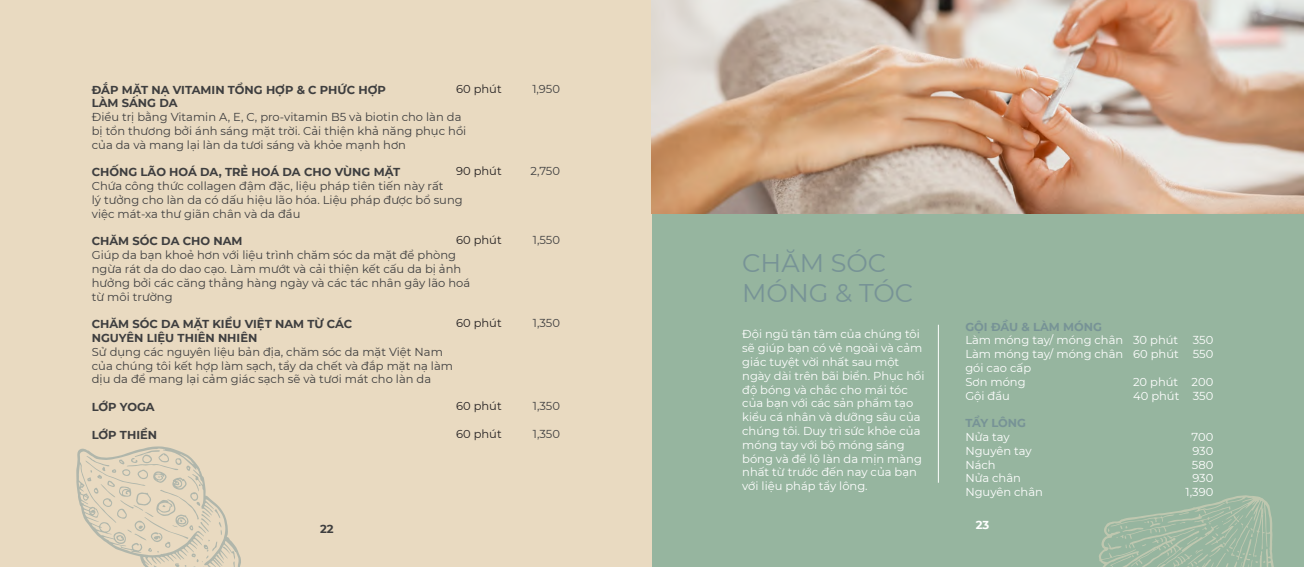
<style>
.page{position:relative;width:1304px;height:567px;background:#fff}
.page>*{position:absolute;margin:0;border:0;box-sizing:border-box;transform-origin:0 0}
.t1{font:25.6px/30.7px "Montserrat";color:#779396}
.t2{font:11.5px/13.8px "Montserrat";color:#3e3e3f}
.t3{font:11.5px/13.8px "Montserrat";color:#fff}
.t4{font:700 11.5px/13.8px "Montserrat";color:#3e3e3f}
.t5{font:11.5px "Montserrat";color:#231f20}
.t6{font:700 11.5px "Montserrat";color:#779396}
.t7{font:700 11.5px "Montserrat";color:#fff}
</style>
<div class="page">
<div style="left:0;top:0;width:652px;height:567px;background:#e9dac1"></div>
<div style="left:652px;top:0;width:652px;height:567px;background:#96b59f"></div>
<hr style="left:938px;top:325px;width:1px;height:158px;background:#fff">
<img style="left:652px;top:0;width:652px;height:213px">
<svg style="left:76px;top:446px;width:165px;height:121px"></svg>
<svg style="left:1099px;top:495px;width:175px;height:72px"></svg>
<p class="t4" style="left:92px;top:82px;width:296px">ĐẮP MẶT NẠ VITAMIN TỔNG HỢP &amp; C PHỨC HỢP<br>LÀM SÁNG DA</p>
<p class="t2" style="left:92px;top:110px;width:376px">Điều trị bằng Vitamin A, E, C, pro-vitamin B5 và biotin cho làn da bị tổn thương bởi ánh sáng mặt trời. Cải thiện khả năng phục hồi của da và mang lại làn da tươi sáng và khỏe mạnh hơn</p>
<p class="t4" style="left:92px;top:165px;width:310px">CHỐNG LÃO HOÁ DA, TRẺ HOÁ DA CHO VÙNG MẶT</p>
<p class="t2" style="left:92px;top:179px;width:372px">Chứa công thức collagen đậm đặc, liệu pháp tiên tiến này rất<br>lý tưởng cho làn da có dấu hiệu lão hóa. Liệu pháp được bổ sung việc mát-xa thư giãn chân và da đầu</p>
<p class="t4" style="left:92px;top:234px;width:152px">CHĂM SÓC DA CHO NAM</p>
<p class="t2" style="left:92px;top:248px;width:380px">Giúp da bạn khoẻ hơn với liệu trình chăm sóc da mặt để phòng ngừa rát da do dao cạo. Làm mướt và cải thiện kết cấu da bị ảnh hưởng bởi các căng thẳng hàng ngày và các tác nhân gây lão hoá từ môi trường</p>
<p class="t4" style="left:92px;top:317px;width:262px">CHĂM SÓC DA MẶT KIỂU VIỆT NAM TỪ CÁC<br>NGUYÊN LIỆU THIÊN NHIÊN</p>
<p class="t2" style="left:92px;top:344px;width:363px">Sử dụng các nguyên liệu bản địa, chăm sóc da mặt Việt Nam của chúng tôi kết hợp làm sạch, tẩy da chết và đắp mặt nạ làm dịu da để mang lại cảm giác sạch sẽ và tươi mát cho làn da</p>
<p class="t4" style="left:92px;top:399px;width:64px">LỚP YOGA</p>
<p class="t4" style="left:92px;top:427px;width:67px">LỚP THIỀN</p>
<p class="t5" style="left:456px;top:81px;width:47px">60 phút</p>
<p class="t5" style="left:456px;top:163px;width:47px">90 phút</p>
<p class="t5" style="left:456px;top:232px;width:47px">60 phút</p>
<p class="t5" style="left:456px;top:315px;width:47px">60 phút</p>
<p class="t5" style="left:456px;top:398px;width:47px">60 phút</p>
<p class="t5" style="left:456px;top:426px;width:47px">60 phút</p>
<p class="t2" style="left:532px;top:81px;width:29px">1,950</p>
<p class="t2" style="left:530px;top:164px;width:31px">2,750</p>
<p class="t2" style="left:533px;top:233px;width:29px">1,550</p>
<p class="t2" style="left:533px;top:316px;width:29px">1,350</p>
<p class="t2" style="left:533px;top:399px;width:29px">1,350</p>
<p class="t2" style="left:533px;top:426px;width:29px">1,350</p>
<h1 class="t1" style="left:742px;top:246px;width:173px">CHĂM SÓC<br>MÓNG &amp; TÓC</h1>
<p class="t3" style="left:742px;top:327px;width:184px">Đội ngũ tận tâm của chúng tôi sẽ giúp bạn có vẻ ngoài và cảm giác tuyệt vời nhất sau một ngày dài trên bãi biển. Phục hồi độ bóng và chắc cho mái tóc của bạn với các sản phẩm tạo kiểu cá nhân và dưỡng sâu của chúng tôi. Duy trì sức khỏe của móng tay với bộ móng sáng bóng và để lộ làn da mịn màng nhất từ trước đến nay của bạn với liệu pháp tẩy lông.</p>
<p class="t6" style="left:965px;top:318px;width:138px">GỘI ĐẦU &amp; LÀM MÓNG</p>
<p class="t3" style="left:965px;top:333px;width:159px">Làm móng tay/ móng chân<br>Làm móng tay/ móng chân gói cao cấp<br>Sơn móng<br>Gội đầu</p>
<p class="t6" style="left:965px;top:415px;width:62px">TẨY LÔNG</p>
<p class="t3" style="left:965px;top:430px;width:79px">Nửa tay<br>Nguyên tay<br>Nách<br>Nửa chân<br>Nguyên chân</p>
<p class="t3" style="left:1133px;top:333px;width:47px">30 phút<br>60 phút</p>
<p class="t3" style="left:1133px;top:374px;width:48px">20 phút<br>40 phút</p>
<p class="t3" style="left:1193px;top:333px;width:22px">350<br>550</p>
<p class="t3" style="left:1192px;top:374px;width:23px">200<br>350</p>
<p class="t3" style="left:1186px;top:430px;width:29px;text-align:center">700<br>930<br>580<br>930<br>1,390</p>
<p class="t4" style="left:320px;top:521px;width:15px">22</p>
<p class="t7" style="left:976px;top:516px;width:15px">23</p>
</div>
